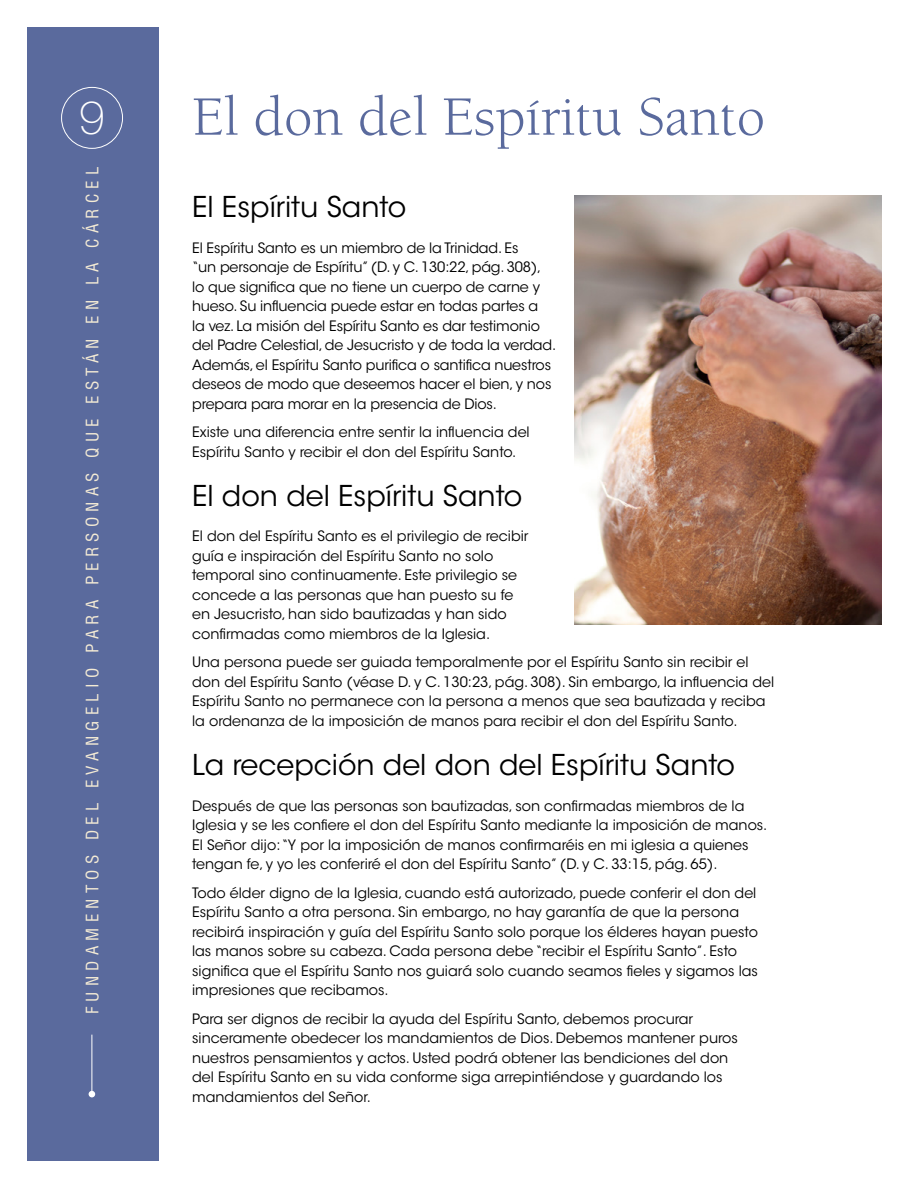
<style>
.page{position:relative;width:918px;height:1188px;background:#fff}
.page>*{position:absolute;margin:0;border:0;box-sizing:border-box;transform-origin:0 0}
.para_h1{font:57px "Berkeley O Slds Lat";color:#5a6a9d}
.t1{font:100 46.5px "Helveticalds Lat";color:#fff}
.para_h2{font:28.5px "Avant Gardelds Lat";color:#000}
.t2{font:condensed 16.8px "Helveticalds Lat";letter-spacing:.31em;color:#f4ebd5}
.para_p2{font:14.25px/19.5px "Avant Gardelds Lat";color:#000}
</style>
<div class="page">
<div style="left:27px;top:27px;width:131px;height:1134px;background:#5a6a9d"></div>
<hr style="left:92px;top:314px;width:1px;height:780px;background:#fff">
<svg style="left:89px;top:1091px;width:6px;height:6px"></svg>
<div style="left:61px;top:87px;width:62px;height:62px;border:1px solid #fff;border-radius:50%"></div>
<img style="left:575px;top:196px;width:307px;height:428px">
<h2 class="t1" style="left:79px;top:81px;width:27px">9</h2>
<p class="para_h1" style="left:192px;top:78px;width:575px">El don del Espíritu Santo</p>
<p class="t2" style="left:79px;top:1014px;width:849px;rotate:-90deg">FUNDAMENTOS DEL EVANGELIO PARA PERSONAS QUE ESTÁN EN LA CÁRCEL</p>
<p class="para_h2" style="left:192px;top:182px;width:216px">El Espíritu Santo</p>
<p class="para_p2" style="left:192px;top:237px;width:366px">El Espíritu Santo es un miembro de la Trinidad. Es<br>“un personaje de Espíritu” (D. y C. 130:22, pág. 308), lo que significa que no tiene un cuerpo de carne y hueso. Su influencia puede estar en todas partes a<br>la vez. La misión del Espíritu Santo es dar testimonio del Padre Celestial, de Jesucristo y de toda la verdad.<br>Además, el Espíritu Santo purifica o santifica nuestros deseos de modo que deseemos hacer el bien, y nos prepara para morar en la presencia de Dios.</p>
<p class="para_p2" style="left:192px;top:422px;width:339px">Existe una diferencia entre sentir la influencia del<br>Espíritu Santo y recibir el don del Espíritu Santo.</p>
<p class="para_h2" style="left:192px;top:471px;width:332px">El don del Espíritu Santo</p>
<p class="para_p2" style="left:192px;top:526px;width:338px">El don del Espíritu Santo es el privilegio de recibir guía e inspiración del Espíritu Santo no solo temporal sino continuamente. Este privilegio se concede a las personas que han puesto su fe en Jesucristo, han sido bautizadas y han sido confirmadas como miembros de la Iglesia.</p>
<p class="para_p2" style="left:192px;top:652px;width:584px">Una persona puede ser guiada temporalmente por el Espíritu Santo sin recibir el don del Espíritu Santo (véase D. y C. 130:23, pág. 308). Sin embargo, la influencia del Espíritu Santo no permanece con la persona a menos que sea bautizada y reciba la ordenanza de la imposición de manos para recibir el don del Espíritu Santo.</p>
<p class="para_h2" style="left:192px;top:740px;width:544px">La recepción del don del Espíritu Santo</p>
<p class="para_p2" style="left:192px;top:795px;width:577px">Después de que las personas son bautizadas, son confirmadas miembros de la Iglesia y se les confiere el don del Espíritu Santo mediante la imposición de manos.<br>El Señor dijo: “Y por la imposición de manos confirmaréis en mi iglesia a quienes tengan fe, y yo les conferiré el don del Espíritu Santo” (D. y C. 33:15, pág. 65).</p>
<p class="para_p2" style="left:192px;top:882px;width:567px">Todo élder digno de la Iglesia, cuando está autorizado, puede conferir el don del Espíritu Santo a otra persona. Sin embargo, no hay garantía de que la persona recibirá inspiración y guía del Espíritu Santo solo porque los élderes hayan puesto las manos sobre su cabeza. Cada persona debe “recibir el Espíritu Santo”. Esto significa que el Espíritu Santo nos guiará solo cuando seamos fieles y sigamos las impresiones que recibamos.</p>
<p class="para_p2" style="left:192px;top:1008px;width:547px">Para ser dignos de recibir la ayuda del Espíritu Santo, debemos procurar sinceramente obedecer los mandamientos de Dios. Debemos mantener puros nuestros pensamientos y actos. Usted podrá obtener las bendiciones del don del Espíritu Santo en su vida conforme siga arrepintiéndose y guardando los mandamientos del Señor.</p>
</div>
